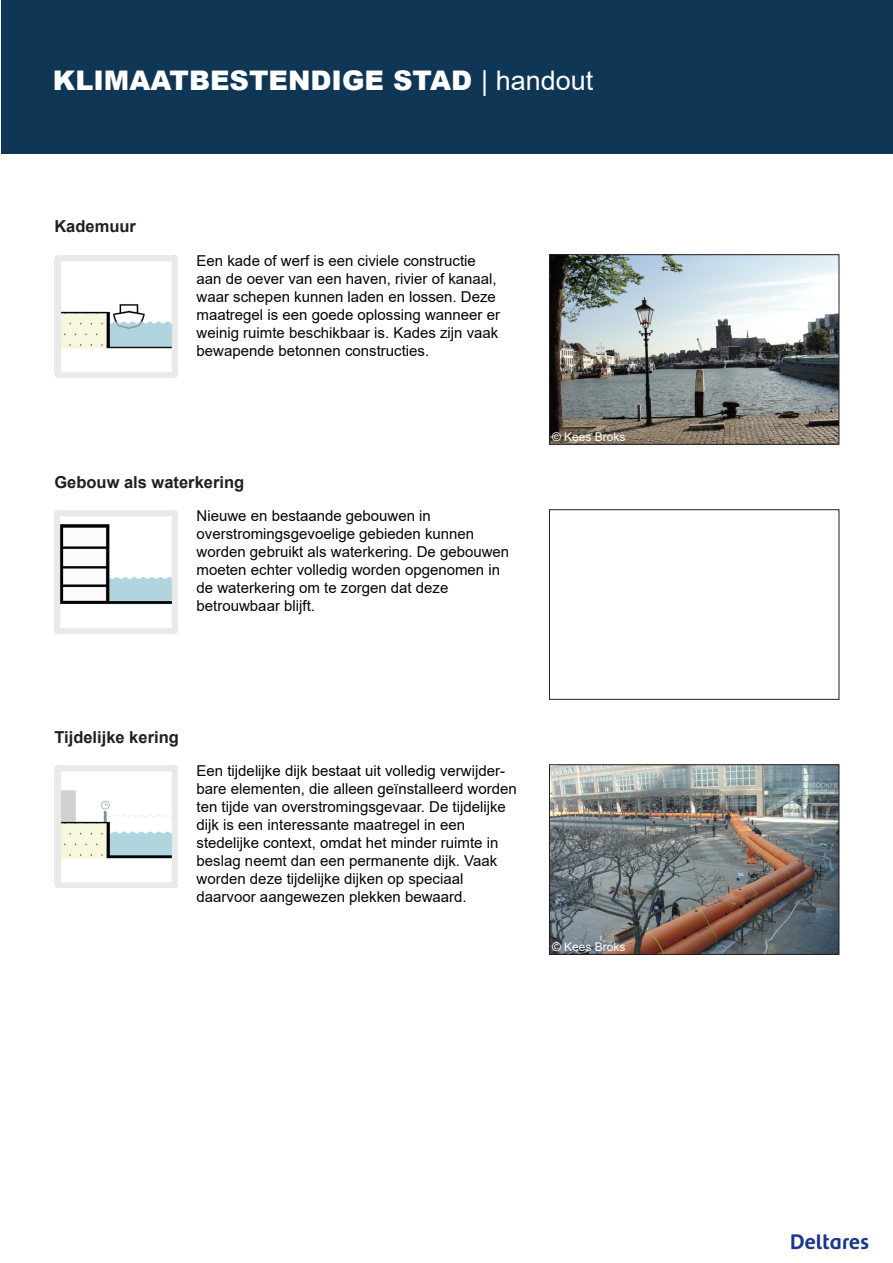
<style>
.page{position:relative;width:893px;height:1263px;background:#fff}
.page>*{position:absolute;margin:0;border:0;box-sizing:border-box;transform-origin:0 0}
.t1{font:900 27px "Arial";color:#fff}
.t2{font:700 16.5px "Arial";color:#231f20}
.t3{font:15px/18px "Arial";color:#040503}
.t4{font:12px "Arial";color:#fff}
.s1{font-weight:400}
</style>
<div class="page">
<img style="left:791px;top:1234px;width:78px;height:16px">
<img style="left:551px;top:256px;width:286px;height:186px">
<div style="left:549px;top:254px;width:290px;height:190px;border:1px solid #231f20"></div>
<div style="left:549px;top:509px;width:290px;height:190px;border:1px solid #231f20"></div>
<img style="left:551px;top:766px;width:286px;height:186px">
<div style="left:549px;top:764px;width:290px;height:190px;border:1px solid #231f20"></div>
<div style="left:1px;top:1px;width:892px;height:153px;background:#103655"></div>
<img style="left:54px;top:765px;width:123px;height:122px">
<img style="left:55px;top:510px;width:123px;height:123px">
<img style="left:54px;top:255px;width:123px;height:122px">
<p class="t1" style="left:53px;top:61px;width:542px">KLIMAATBESTENDIGE STAD <span class="s1">| handout</span></p>
<p class="t2" style="left:54px;top:215px;width:83px">Kademuur</p>
<p class="t3" style="left:197px;top:251px;width:305px">Een kade of werf is een civiele constructie aan de oever van een haven, rivier of kanaal, waar schepen kunnen laden en lossen. Deze maatregel is een goede oplossing wanneer er weinig ruimte beschikbaar is. Kades zijn vaak bewapende betonnen constructies.</p>
<p class="t2" style="left:54px;top:470px;width:191px">Gebouw als waterkering</p>
<p class="t3" style="left:197px;top:506px;width:236px">Nieuwe en bestaande gebouwen in</p>
<p class="t3" style="left:197px;top:524px;width:314px">overstromingsgevoelige gebieden kunnen worden gebruikt als waterkering. De gebouwen moeten echter volledig worden opgenomen in de waterkering om te zorgen dat deze</p>
<p class="t3" style="left:197px;top:596px;width:120px">betrouwbaar blijft.</p>
<p class="t4" style="left:552px;top:428px;width:75px">© Kees Broks</p>
<p class="t2" style="left:54px;top:725px;width:126px">Tijdelijke kering</p>
<p class="t3" style="left:197px;top:761px;width:322px">Een tijdelijke dijk bestaat uit volledig verwijder&shy;bare elementen, die alleen geïnstalleerd worden ten tijde van overstromingsgevaar. De tijdelijke dijk is een interessante maatregel in een</p>
<p class="t3" style="left:197px;top:833px;width:303px;text-align:justify">stedelijke context, omdat het minder ruimte in beslag neemt dan een permanente dijk. Vaak worden deze tijdelijke dijken op speciaal</p>
<p class="t3" style="left:197px;top:887px;width:272px">daarvoor aangewezen plekken bewaard.</p>
<p class="t4" style="left:552px;top:938px;width:75px">© Kees Broks</p>
</div>
